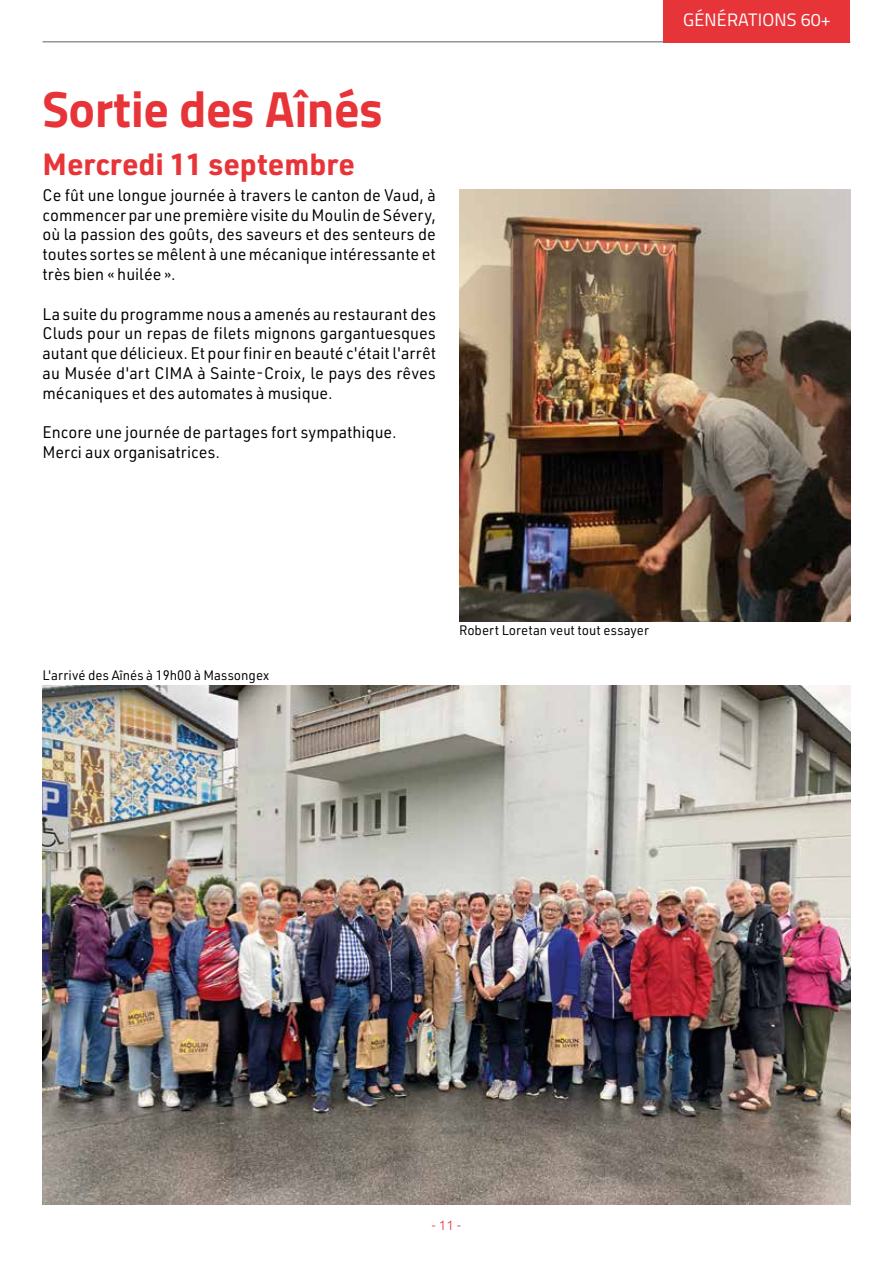
<style>
.page{position:relative;width:893px;height:1263px;background:#fff}
.page>*{position:absolute;margin:0;border:0;box-sizing:border-box;transform-origin:0 0}
.t1{font:700 51px "Titillium Web";color:#e73439;scale:.96 1}
.t2{font:700 30px "URWDIN";color:#e73439}
.t3{font:18px "Titillium Web";letter-spacing:.01em;color:#fff}
.t4{font:16.5px/19.8px "URWDIN";color:#000;text-align:justify}
.t5{font:13.5px "URWDIN";color:#000}
.t6{font:300 13.5px "Ubuntu";color:#e73439}
</style>
<div class="page">
<hr style="left:43px;top:41px;width:807px;height:2px;background:#939599">
<div style="left:663px;top:0;width:187px;height:43px;background:#e73439"></div>
<img style="left:43px;top:686px;width:807px;height:518px">
<img style="left:459px;top:189px;width:391px;height:432px">
<h1 class="t1" style="left:42px;top:70px;width:356px">Sortie des Aînés</h1>
<h2 class="t2" style="left:43px;top:144px;width:314px">Mercredi 11 septembre</h2>
<p class="t4" style="left:43px;top:185px;width:395px">Ce fût une longue journée à travers le canton de Vaud, à commencer par une première visite du Moulin de Sévery, où la passion des goûts, des saveurs et des senteurs de toutes sortes se mêlent à une mécanique intéressante et très bien « huilée ».</p>
<p class="t4" style="left:43px;top:303px;width:395px">La suite du programme nous a amenés au restaurant des Cluds pour un repas de filets mignons gargantuesques autant que délicieux. Et pour finir en beauté c'était l'arrêt au Musée d'art CIMA à Sainte-Croix, le pays des rêves mécaniques et des automates à musique.</p>
<p class="t4" style="left:43px;top:422px;width:356px">Encore une journée de partages fort sympathique.<br>Merci aux organisatrices.</p>
<p class="t3" style="left:683px;top:7px;width:149px">GÉNÉRATIONS 60+</p>
<p class="t5" style="left:43px;top:666px;width:228px">L'arrivé des Aînés à 19h00 à Massongex</p>
<p class="t5" style="left:459px;top:621px;width:191px">Robert Loretan veut tout essayer</p>
<p class="t6" style="left:432px;top:1217px;width:30px">- 11 -</p>
</div>
